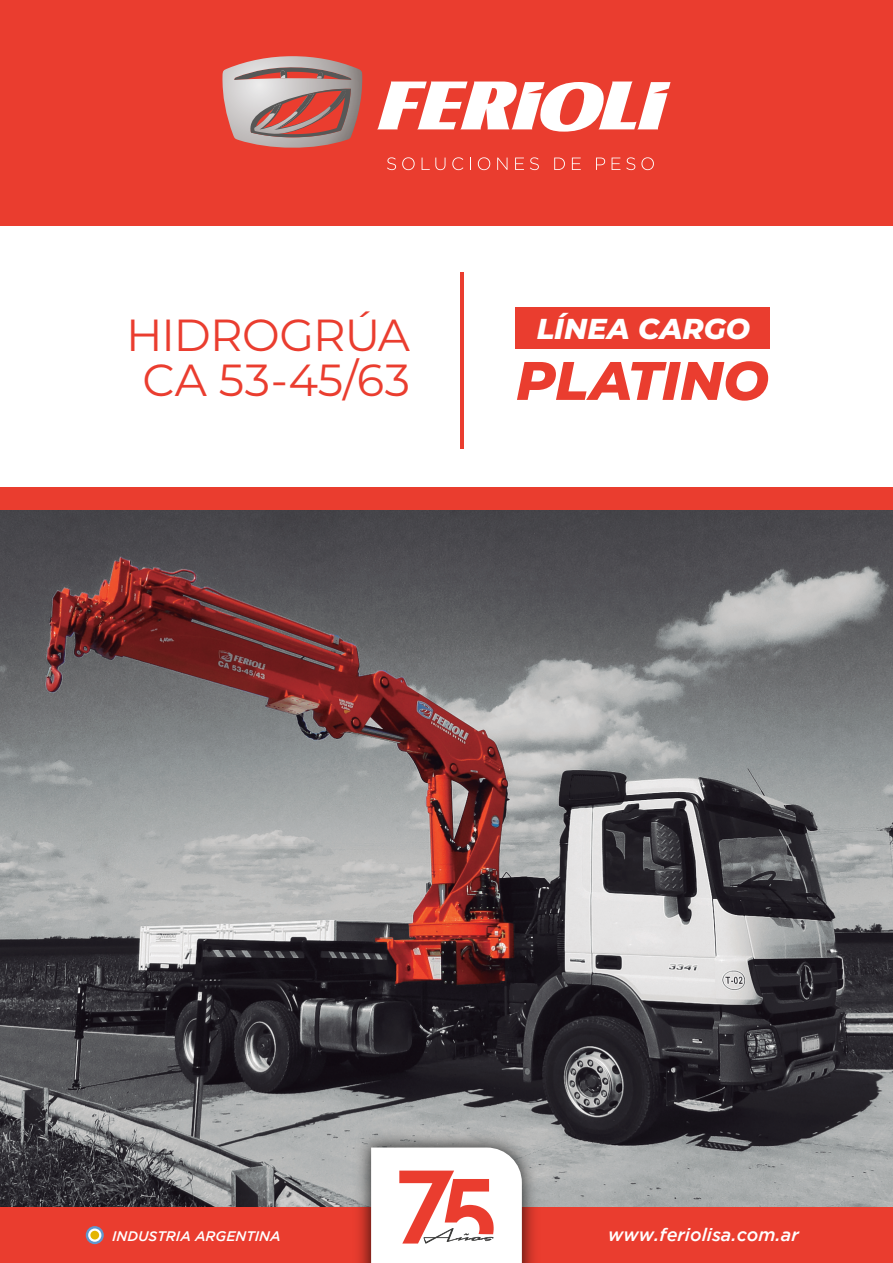
<style>
.page{position:relative;width:893px;height:1263px;background:#fff}
.page>*{position:absolute;margin:0;border:0;box-sizing:border-box;transform-origin:0 0}
.t1{font:italic 800 54.15px "Montserrat";letter-spacing:-.01em;color:#ea3d2f}
.t2{font:44.85px/44.2px "Montserrat";letter-spacing:-.015em;color:#ea3d2f;text-align:center}
.t3{font:italic 800 28.8px "Montserrat";color:#fff}
.t4{font:italic 500 18px "Gotham";color:#fff}
.t5{font:italic 500 13.8px "Gotham";color:#fff}
</style>
<div class="page">
<img style="left:0;top:510px;width:893px;height:697px">
<div style="left:0;top:1207px;width:893px;height:56px;background:#ea3d2f"></div>
<img style="left:347px;top:1123px;width:198px;height:140px">
<svg style="left:371px;top:1147px;width:151px;height:116px"></svg>
<svg style="left:86px;top:1226px;width:18px;height:18px"></svg>
<svg style="left:88px;top:1228px;width:13px;height:14px"></svg>
<div style="left:90px;top:1231px;width:9px;height:8px;background:#e4b402;border-radius:50%"></div>
<div style="left:0;top:0;width:893px;height:226px;background:#ea3d2f"></div>
<div style="left:0;top:487px;width:893px;height:23px;background:#ea3d2f"></div>
<div style="left:515px;top:307px;width:255px;height:41px;background:#ea3d2f"></div>
<hr style="left:461px;top:272px;width:3px;height:176px;background:#ea3d2f">
<svg style="left:387px;top:157px;width:9px;height:13px"></svg>
<svg style="left:402px;top:157px;width:13px;height:13px"></svg>
<svg style="left:422px;top:158px;width:23px;height:12px"></svg>
<svg style="left:452px;top:157px;width:11px;height:13px"></svg>
<svg style="left:470px;top:158px;width:1px;height:12px"></svg>
<svg style="left:478px;top:157px;width:12px;height:13px"></svg>
<svg style="left:497px;top:158px;width:10px;height:12px"></svg>
<svg style="left:515px;top:158px;width:9px;height:12px"></svg>
<svg style="left:530px;top:157px;width:9px;height:13px"></svg>
<svg style="left:554px;top:158px;width:11px;height:12px"></svg>
<svg style="left:572px;top:158px;width:9px;height:12px"></svg>
<svg style="left:596px;top:158px;width:9px;height:12px"></svg>
<svg style="left:612px;top:158px;width:8px;height:12px"></svg>
<svg style="left:626px;top:157px;width:9px;height:13px"></svg>
<svg style="left:641px;top:157px;width:13px;height:13px"></svg>
<svg style="left:377px;top:82px;width:293px;height:50px"></svg>
<svg style="left:222px;top:56px;width:140px;height:92px"></svg>
<img style="left:749px;top:984px;width:125px;height:121px">
<h2 class="t2" style="left:126px;top:312px;width:286px">HIDROGRÚA<br>CA 53-45/63</h2>
<h3 class="t3" style="left:537px;top:308px;width:215px">LÍNEA CARGO</h3>
<h1 class="t1" style="left:516px;top:341px;width:254px">PLATINO</h1>
<p class="t5" style="left:112px;top:1228px;width:170px">INDUSTRIA ARGENTINA</p>
<p class="t4" style="left:608px;top:1225px;width:192px">www.feriolisa.com.ar</p>
</div>
